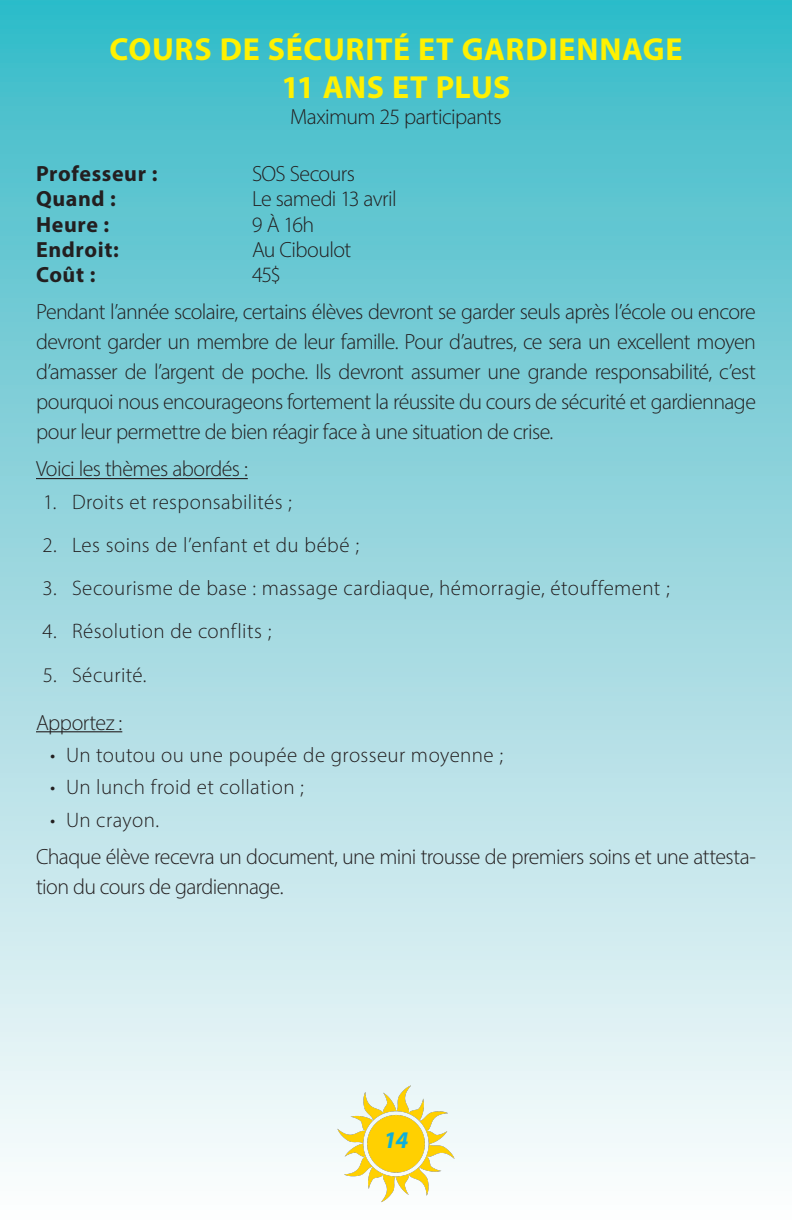
<style>
.page{position:relative;width:792px;height:1224px;background:#fff}
.page>*{position:absolute;margin:0;border:0;box-sizing:border-box;transform-origin:0 0}
.Corps_de_texte_10_5{font:700 32px "Myriad Pro";letter-spacing:.02em;color:#fff101}
.t1{font:italic 700 24px "Myriad Pro";color:#0eafda}
.Corps_de_texte_10_5-2{font:300 22px/30px "Myriad Pro";letter-spacing:-.03em;color:#231f20;text-align:justify}
.Corps_de_texte_10_5-3{font:700 22px "Myriad Pro";letter-spacing:.03em;color:#231f20}
.t2{font:300 21px "Myriad Pro";letter-spacing:.02em;color:#231f20}
</style>
<div class="page">
<div style="left:0;top:0;width:792px;height:1224px;background:linear-gradient(to bottom,#3cb9c7,#fffcfc)"></div>
<img style="left:329px;top:1076px;width:134px;height:130px">
<hr style="left:36px;top:478px;width:212px;height:1px;background:#231f20">
<hr style="left:36px;top:731px;width:86px;height:1px;background:#231f20">
<p class="Corps_de_texte_10_5" style="left:109px;top:28px;width:575px">COURS DE SÉCURITÉ ET GARDIENNAGE</p>
<p class="Corps_de_texte_10_5" style="left:281px;top:67px;width:231px">11 ANS ET PLUS</p>
<p class="Corps_de_texte_10_5-2" style="left:290px;top:101px;width:213px">Maximum 25 participants</p>
<p class="Corps_de_texte_10_5-3" style="left:36px;top:159px;width:123px">Professeur :</p>
<p class="Corps_de_texte_10_5-2" style="left:252px;top:159px;width:105px">SOS Secours</p>
<p class="Corps_de_texte_10_5-3" style="left:36px;top:185px;width:82px">Quand :</p>
<p class="Corps_de_texte_10_5-2" style="left:252px;top:184px;width:146px">Le samedi 13 avril</p>
<p class="Corps_de_texte_10_5-3" style="left:36px;top:210px;width:75px">Heure :</p>
<p class="Corps_de_texte_10_5-2" style="left:252px;top:209px;width:64px">9 À 16h</p>
<p class="Corps_de_texte_10_5-3" style="left:36px;top:235px;width:84px">Endroit:</p>
<p class="Corps_de_texte_10_5-2" style="left:252px;top:234px;width:101px">Au Ciboulot</p>
<p class="Corps_de_texte_10_5-3" style="left:36px;top:260px;width:61px">Coût :</p>
<p class="Corps_de_texte_10_5-2" style="left:252px;top:259px;width:31px">45$</p>
<p class="Corps_de_texte_10_5-2" style="left:36px;top:297px;width:722px">Pendant l’année scolaire, certains élèves devront se garder seuls après l’école ou encore devront garder un membre de leur famille. Pour d’autres, ce sera un excellent moyen d’amasser de l’argent de poche. Ils devront assumer une grande responsabilité, c’est pourquoi nous encourageons fortement la réussite du cours de sécurité et gardiennage pour leur permettre de bien réagir face à une situation de crise.</p>
<p class="Corps_de_texte_10_5-2" style="left:36px;top:454px;width:213px">Voici les thèmes abordés :</p>
<p class="t2" style="left:43px;top:489px;width:250px">1. Droits et responsabilités ;</p>
<p class="t2" style="left:43px;top:532px;width:318px">2. Les soins de l’enfant et du bébé ;</p>
<p class="t2" style="left:43px;top:576px;width:629px">3. Secourisme de base : massage cardiaque, hémorragie, étouffement ;</p>
<p class="t2" style="left:43px;top:619px;width:230px">4. Résolution de conflits ;</p>
<p class="t2" style="left:43px;top:662px;width:105px">5. Sécurité.</p>
<p class="Corps_de_texte_10_5-2" style="left:36px;top:707px;width:88px">Apportez :</p>
<p class="t2" style="left:50px;top:742px;width:455px">• Un toutou ou une poupée de grosseur moyenne ;</p>
<p class="t2" style="left:50px;top:775px;width:255px">• Un lunch froid et collation ;</p>
<p class="t2" style="left:50px;top:807px;width:111px">• Un crayon.</p>
<p class="Corps_de_texte_10_5-2" style="left:36px;top:841px;width:722px">Chaque élève recevra un document, une mini trousse de premiers soins et une attesta&shy;tion du cours de gardiennage.</p>
<p class="t1" style="left:384px;top:1124px;width:26px">14</p>
</div>
